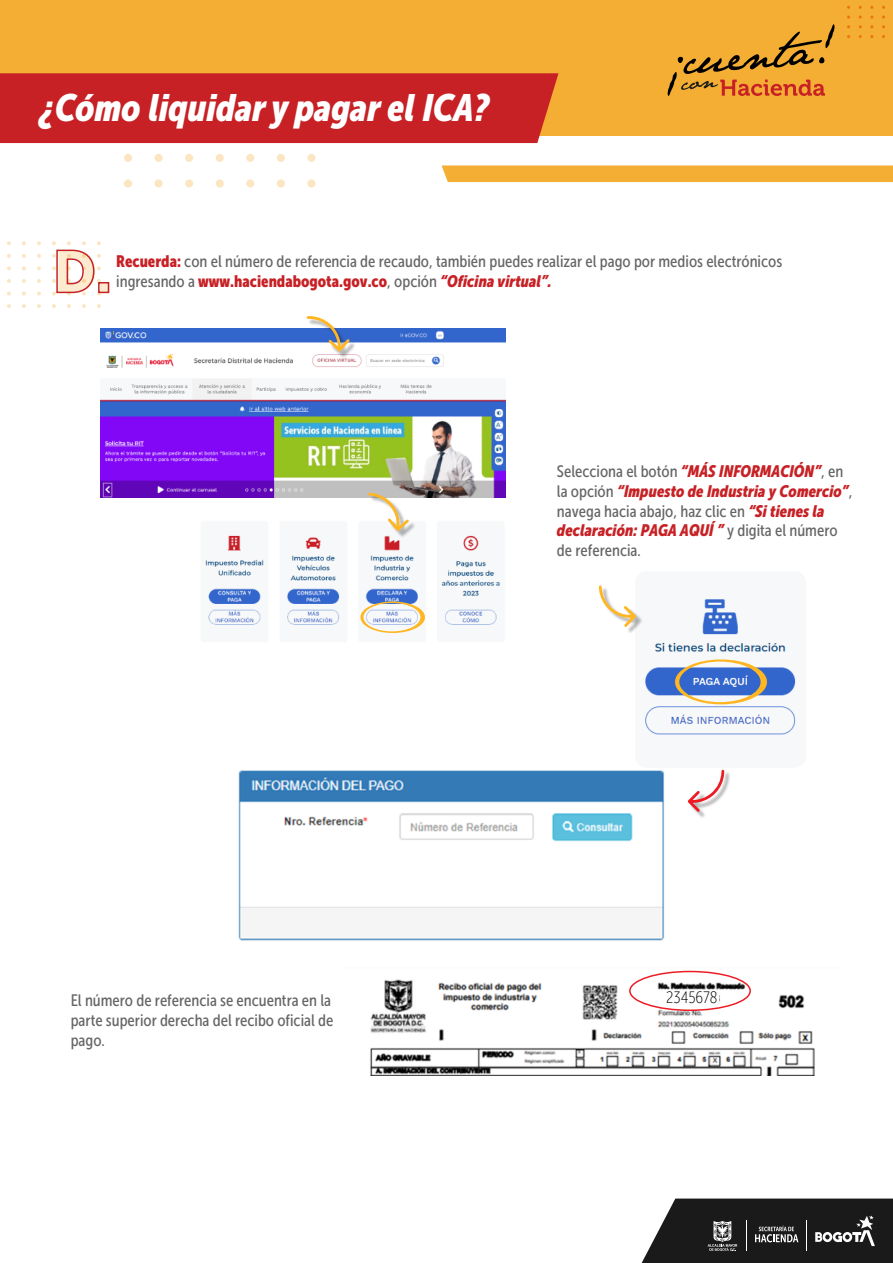
<style>
.page{position:relative;width:893px;height:1263px;background:#fff}
.page>*{position:absolute;margin:0;border:0;box-sizing:border-box;transform-origin:0 0}
.t1{font:italic 37.8px "Museo Sans Condensed 900";color:#fff}
.t2{font:16.5px/19.8px "Museo Sans Condensed 500";color:#666}
.t3{font:italic 16.5px "Museo Sans Condensed 900";color:#c72125}
.t4{font:16.5px "Museo Sans Condensed 900";color:#c72125}
.t5{font:16.5px "Museo Sans Condensed 100";color:#000}
.s1{font-family:"Museo Sans Condensed 900";color:#c72125}
.s2{font-family:"Museo Sans Condensed 500";color:#666}
.s3{font-style:italic}
.s4{font-family:"Museo Sans Condensed 900";font-style:italic;color:#c72125}
.s5{font-family:"Museo Sans Condensed 500";font-style:normal;color:#666}
</style>
<div class="page">
<div style="left:124px;top:154px;width:8px;height:8px;background:#fce5c1;border-radius:50%"></div>
<div style="left:155px;top:154px;width:8px;height:8px;background:#fce5c1;border-radius:50%"></div>
<div style="left:185px;top:154px;width:8px;height:8px;background:#fce5c1;border-radius:50%"></div>
<div style="left:216px;top:154px;width:8px;height:8px;background:#fce5c1;border-radius:50%"></div>
<div style="left:246px;top:154px;width:8px;height:8px;background:#fce5c1;border-radius:50%"></div>
<div style="left:277px;top:154px;width:8px;height:8px;background:#fce5c1;border-radius:50%"></div>
<div style="left:307px;top:154px;width:8px;height:8px;background:#fce5c1;border-radius:50%"></div>
<svg style="left:124px;top:179px;width:8px;height:9px"></svg>
<div style="left:155px;top:179px;width:8px;height:9px;background:#fce5c1;border-radius:50%"></div>
<svg style="left:185px;top:179px;width:8px;height:9px"></svg>
<div style="left:216px;top:179px;width:8px;height:9px;background:#fce5c1;border-radius:50%"></div>
<div style="left:246px;top:179px;width:8px;height:9px;background:#fce5c1;border-radius:50%"></div>
<svg style="left:277px;top:179px;width:8px;height:9px"></svg>
<div style="left:307px;top:179px;width:8px;height:9px;background:#fce5c1;border-radius:50%"></div>
<img style="left:205px;top:535px;width:296px;height:90px">
<img style="left:101px;top:328px;width:404px;height:169px">
<img style="left:368px;top:493px;width:49px;height:46px">
<svg style="left:368px;top:493px;width:41px;height:38px"></svg>
<img style="left:307px;top:328px;width:51px;height:32px">
<svg style="left:307px;top:316px;width:43px;height:36px"></svg>
<svg style="left:360px;top:601px;width:65px;height:32px"></svg>
<div style="left:0;top:0;width:893px;height:135px;background:#f5ae34"></div>
<div style="left:0;top:73px;width:558px;height:70px;background:#c72125"></div>
<div style="left:442px;top:165px;width:451px;height:17px;background:#f5ae34"></div>
<img style="left:370px;top:970px;width:445px;height:106px">
<div style="left:629px;top:971px;width:122px;height:40px;border:2px solid #ed1c24;border-radius:50%"></div>
<div style="left:657px;top:991px;width:62px;height:12px;background:#fff"></div>
<div style="left:437px;top:1053px;width:37px;height:12px;background:#fff"></div>
<img style="left:238px;top:770px;width:427px;height:171px">
<svg style="left:7px;top:241px;width:4px;height:4px"></svg>
<svg style="left:22px;top:241px;width:4px;height:4px"></svg>
<svg style="left:37px;top:241px;width:4px;height:4px"></svg>
<svg style="left:7px;top:254px;width:4px;height:4px"></svg>
<svg style="left:22px;top:254px;width:4px;height:4px"></svg>
<svg style="left:37px;top:254px;width:4px;height:4px"></svg>
<svg style="left:7px;top:266px;width:4px;height:4px"></svg>
<svg style="left:22px;top:266px;width:4px;height:4px"></svg>
<svg style="left:37px;top:266px;width:4px;height:4px"></svg>
<svg style="left:7px;top:279px;width:4px;height:4px"></svg>
<svg style="left:22px;top:279px;width:4px;height:4px"></svg>
<svg style="left:37px;top:279px;width:4px;height:4px"></svg>
<svg style="left:7px;top:292px;width:4px;height:3px"></svg>
<svg style="left:22px;top:292px;width:4px;height:3px"></svg>
<svg style="left:37px;top:292px;width:4px;height:3px"></svg>
<svg style="left:7px;top:304px;width:4px;height:4px"></svg>
<svg style="left:22px;top:304px;width:4px;height:4px"></svg>
<svg style="left:37px;top:304px;width:4px;height:4px"></svg>
<svg style="left:52px;top:304px;width:4px;height:4px"></svg>
<svg style="left:67px;top:304px;width:4px;height:4px"></svg>
<svg style="left:82px;top:304px;width:4px;height:4px"></svg>
<svg style="left:97px;top:304px;width:4px;height:4px"></svg>
<img style="left:645px;top:599px;width:151px;height:136px">
<img style="left:628px;top:612px;width:15px;height:21px">
<svg style="left:599px;top:585px;width:37px;height:42px"></svg>
<img style="left:696px;top:770px;width:34px;height:48px">
<svg style="left:688px;top:770px;width:36px;height:42px"></svg>
<svg style="left:675px;top:659px;width:92px;height:45px"></svg>
<svg style="left:668px;top:24px;width:166px;height:72px"></svg>
<svg style="left:641px;top:1198px;width:252px;height:65px;background:#3b3b3b"></svg>
<svg style="left:52px;top:241px;width:58px;height:54px"></svg>
<h1 class="t1" style="left:40px;top:86px;width:451px">¿Cómo liquidar y pagar el ICA?</h1>
<p class="t2" style="left:116px;top:251px;width:667px"><span class="s1">Recuerda:</span> con el número de referencia de recaudo, también puedes realizar el pago por medios electrónicos</p>
<p class="t4" style="left:116px;top:272px;width:437px"><span class="s2">ingresando a</span> www.haciendabogota.gov.co<span class="s2">, opción</span> <span class="s3">“Oficina virtual”.</span></p>
<p class="t2" style="left:71px;top:991px;width:264px">El número de referencia se encuentra en la parte superior derecha del recibo oficial de pago.</p>
<p class="t2" style="left:557px;top:461px;width:288px">Selecciona el botón <span class="s4">“MÁS INFORMACIÓN”</span>, en</p>
<p class="t3" style="left:557px;top:482px;width:297px"><span class="s5">la opción</span> “Impuesto de Industria y Comercio”<span class="s5">,</span></p>
<p class="t2" style="left:557px;top:501px;width:269px">navega hacia abajo, haz clic en <span class="s4">“Si tienes la</span></p>
<p class="t3" style="left:557px;top:521px;width:282px">declaración: PAGA AQUÍ ” <span class="s5">y digita el número</span></p>
<p class="t2" style="left:557px;top:541px;width:85px">de referencia.</p>
<p class="t5" style="left:666px;top:989px;width:53px">2345678</p>
</div>
